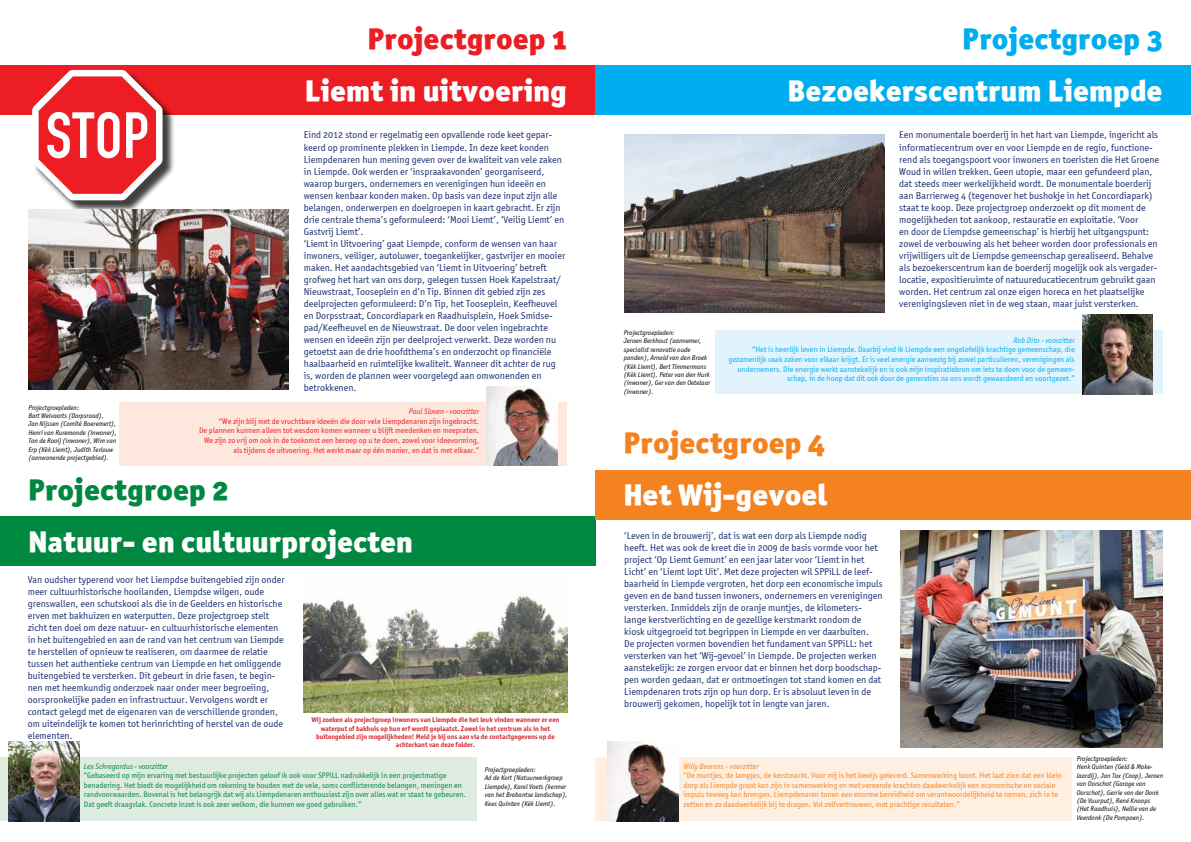
<style>
.page{position:relative;width:1191px;height:842px;background:#fff}
.page>*{position:absolute;margin:0;border:0;box-sizing:border-box;transform-origin:0 0}
.t1{font:30px "Officina San Blk OSITCTT Black";color:#fff}
.t2{font:30px "Officina San Blk OSITCTT Black";color:#ed1d24}
.t3{font:30px "Officina San Blk OSITCTT Black";color:#00aeef}
.t4{font:30px "Officina San Blk OSITCTT Black";color:#008840}
.t5{font:30px "Officina San Blk OSITCTT Black";color:#f58220}
.t6{font:10px/12px "Officina Sans OSITCTT Book";color:#1a2d6f}
.t7{font:8px/9.6px "Officina Sans OSITCTT Book";color:#008840}
.t8{font:8px/9.6px "Officina Sans OSITCTT Book";color:#f58220}
.t9{font:8px/9.6px "Officina Sans OSITCTT Book";color:#00aeef;text-align:right}
.t10{font:8px/9.6px "Officina Sans OSITCTT Book";color:#ed1d24;text-align:right}
.t11{font:8px "Officina Sans OSITCTT Book Ita";color:#008840}
.t12{font:8px "Officina Sans OSITCTT Book Ita";color:#f58220}
.t13{font:8px "Officina Sans OSITCTT Book Ita";color:#ed1d24}
.t14{font:8px "Officina Sans OSITCTT Book Ita";color:#00aeef}
.t15{font:7px/8.4px "Officina Sans OSITCTT Book Ita";color:#000}
.t16{font:7px/8.4px "Officina Sans OSITCTT Bold";color:#d2232a;text-align:center}
</style>
<div class="page">
<div style="left:0;top:65px;width:595px;height:50px;background:#ed1d24"></div>
<div style="left:595px;top:65px;width:596px;height:50px;background:#00aeef"></div>
<div style="left:0;top:516px;width:595px;height:50px;background:#008840"></div>
<div style="left:595px;top:471px;width:596px;height:49px;background:#f58220"></div>
<div style="left:34px;top:71px;width:141px;height:142px;background:#000;opacity:.75"></div>
<svg style="left:32px;top:70px;width:131px;height:130px"></svg>
<img style="left:625px;top:134px;width:259px;height:179px">
<div style="left:715px;top:330px;width:447px;height:64px;background:#e1f4fd"></div>
<img style="left:1082px;top:315px;width:70px;height:79px">
<img style="left:28px;top:210px;width:260px;height:180px">
<img style="left:304px;top:596px;width:263px;height:116px">
<div style="left:120px;top:402px;width:447px;height:64px;background:#fee7dc"></div>
<div style="left:0;top:757px;width:477px;height:64px;background:#deebe0"></div>
<div style="left:595px;top:757px;width:477px;height:64px;background:#ffefe1"></div>
<img style="left:900px;top:530px;width:262px;height:218px">
<img style="left:486px;top:386px;width:71px;height:79px">
<img style="left:9px;top:742px;width:70px;height:79px">
<img style="left:608px;top:742px;width:70px;height:79px">
<h1 class="t2" style="left:368px;top:19px;width:201px">Projectgroep 1</h1>
<h1 class="t1" style="left:305px;top:71px;width:263px">Liemt in uitvoering</h1>
<p class="t15" style="left:28px;top:403px;width:90px">Projectgroepleden:<br>Bart Welvaarts (Dorpsraad),<br>Jan Nijssen (Comité Boeremert),<br>Henri van Ruremonde (inwoner),<br>Ton de Rooij (inwoner), Wim van<br>Erp (Kèk Liemt), Judith Terlouw (aanwonende projectgebied).</p>
<p class="t6" style="left:304px;top:129px;width:263px">Eind 2012 stond er regelmatig een opvallende rode keet gepar&shy;keerd op prominente plekken in Liempde. In deze keet konden Liempdenaren hun mening geven over de kwaliteit van vele zaken in Liempde. Ook werden er ‘inspraakavonden’ georganiseerd, waarop burgers, ondernemers en verenigingen hun ideeën en wensen kenbaar konden maken. Op basis van deze input zijn alle belangen, onderwerpen en doelgroepen in kaart gebracht. Er zijn drie centrale thema’s geformuleerd: ‘Mooi Liemt’, ‘Veilig Liemt’ en Gastvrij Liemt’.<br>‘Liemt in Uitvoering’ gaat Liempde, conform de wensen van haar inwoners, veiliger, autoluwer, toegankelijker, gastvrijer en mooier maken. Het aandachtsgebied van ‘Liemt in Uitvoering’ betreft grofweg het hart van ons dorp, gelegen tussen Hoek Kapelstraat/ Nieuwstraat, Tooseplein en d’n Tip. Binnen dit gebied zijn zes deelprojecten geformuleerd: D’n Tip, het Tooseplein, Keefheuvel en Dorpsstraat, Concordiapark en Raadhuisplein, Hoek Smidse&shy;pad/Keefheuvel en de Nieuwstraat. De door velen ingebrachte wensen en ideeën zijn per deelproject verwerkt. Deze worden nu getoetst aan de drie hoofdthema’s en onderzocht op financiële haalbaarheid en ruimtelijke kwaliteit. Wanneer dit achter de rug is, worden de plannen weer voorgelegd aan omwonenden en betrokkenen.</p>
<p class="t13" style="left:409px;top:407px;width:72px">Paul Sloven - voorzitter</p>
<p class="t10" style="left:199px;top:416px;width:281px">“We zijn blij met de vruchtbare ideeën die door vele Liempdenaren zijn ingebracht.<br>De plannen kunnen alleen tot wasdom komen wanneer u blijft meedenken en meepraten.<br>We zijn zo vrij om ook in de toekomst een beroep op u te doen, zowel voor ideevorming, als tijdens de uitvoering. Het werkt maar op één manier, en dat is met elkaar.”</p>
<h1 class="t4" style="left:28px;top:470px;width:201px">Projectgroep 2</h1>
<h1 class="t1" style="left:28px;top:522px;width:386px">Natuur- en cultuurprojecten</h1>
<p class="t6" style="left:28px;top:574px;width:258px">Van oudsher typerend voor het Liempdse buitengebied zijn onder meer cultuurhistorische hooilanden, Liempdse wilgen, oude grenswallen, een schutskooi als die in de Geelders en historische erven met bakhuizen en waterputten. Deze projectgroep stelt zicht ten doel om deze natuur- en cultuurhistorische elementen in het buitengebied en aan de rand van het centrum van Liempde te herstellen of opnieuw te realiseren, om daarmee de relatie tussen het authentieke centrum van Liempde en het omliggende buitengebied te versterken. Dit gebeurt in drie fasen, te begin&shy;nen met heemkundig onderzoek naar onder meer begroeiing, oorspronkelijke paden en infrastructuur. Vervolgens wordt er contact gelegd met de eigenaren van de verschillende gronden, om uiteindelijk te komen tot herinrichting of herstel van de oude elementen.</p>
<p class="t16" style="left:311px;top:716px;width:249px">Wij zoeken als projectgroep inwoners van Liempde die het leuk vinden wanneer er een waterput of bakhuis op hun erf wordt geplaatst. Zowel in het centrum als in het buitengebied zijn mogelijkheden! Meld je bij ons aan via de contactgegevens op de achterkant van deze folder.</p>
<p class="t11" style="left:84px;top:761px;width:86px">Lex Schregardus - voorzitter</p>
<p class="t7" style="left:84px;top:771px;width:383px">“Gebaseerd op mijn ervaring met bestuurlijke projecten geloof ik ook voor SPPiLL nadrukkelijk in een projectmatige benadering. Het biedt de mogelijkheid om rekening te houden met de vele, soms conflicterende belangen, meningen en randvoorwaarden. Bovenal is het belangrijk dat wij als Liempdenaren enthousiast zijn over alles wat er staat te gebeuren.<br>Dat geeft draagvlak. Concrete inzet is ook zeer welkom, die kunnen we goed gebruiken.”</p>
<p class="t15" style="left:485px;top:765px;width:84px">Projectgroepleden:<br>Ad de Kort (Natuurwerkgroep<br>Liempde), Karel Voets (kenner van het Brabantse landschap),<br>Kees Quinten (Kèk Liemt).</p>
<p class="t15" style="left:624px;top:328px;width:88px">Projectgroepleden:<br>Jeroen Berkhout (aannemer, specialist renovatie oude panden), Arnold van den Broek (Kèk Liemt), Bert Timmermans (Kèk Liemt), Peter van den Hurk (inwoner), Ger van den Oetelaar (inwoner).</p>
<h1 class="t3" style="left:962px;top:19px;width:201px">Projectgroep 3</h1>
<h1 class="t1" style="left:787px;top:71px;width:376px">Bezoekerscentrum Liempde</h1>
<p class="t6" style="left:899px;top:129px;width:261px">Een monumentale boerderij in het hart van Liempde, ingericht als informatiecentrum over en voor Liempde en de regio, functione&shy;rend als toegangspoort voor inwoners en toeristen die Het Groene Woud in willen trekken. Geen utopie, maar een gefundeerd plan, dat steeds meer werkelijkheid wordt. De monumentale boerderij aan Barrierweg 4 (tegenover het bushokje in het Concordiapark) staat te koop. Deze projectgroep onderzoekt op dit moment de mogelijkheden tot aankoop, restauratie en exploitatie. ‘Voor<br>en door de Liempdse gemeenschap’ is hierbij het uitgangspunt: zowel de verbouwing als het beheer worden door professionals en vrijwilligers uit de Liempdse gemeenschap gerealiseerd. Behalve als bezoekerscentrum kan de boerderij mogelijk ook als vergader&shy;locatie, expositieruimte of natuureducatiecentrum gebruikt gaan worden. Het centrum zal onze eigen horeca en het plaatselijke verenigingsleven niet in de weg staan, maar juist versterken.</p>
<p class="t14" style="left:1013px;top:336px;width:63px">Rob Dito - voorzitter</p>
<p class="t9" style="left:728px;top:345px;width:348px">“Het is heerlijk leven in Liempde. Daarbij vind ik Liempde een ongelofelijk krachtige gemeenschap, die gezamenlijk vaak zaken voor elkaar krijgt. Er is veel energie aanwezig bij zowel particulieren, verenigingen als ondernemers. Die energie werkt aanstekelijk en is ook mijn inspiratiebron om iets te doen voor de gemeen&shy;schap, in de hoop dat dit ook door de generaties na ons wordt gewaardeerd en voortgezet.”</p>
<h1 class="t5" style="left:624px;top:423px;width:202px">Projectgroep 4</h1>
<h1 class="t1" style="left:624px;top:475px;width:205px">Het Wij-gevoel</h1>
<p class="t6" style="left:624px;top:530px;width:260px">‘Leven in de brouwerij’, dat is wat een dorp als Liempde nodig heeft. Het was ook de kreet die in 2009 de basis vormde voor het project ‘Op Liemt Gemunt’ en een jaar later voor ‘Liemt in het Licht’ en ‘Liemt lopt Uit’. Met deze projecten wil SPPiLL de leef&shy;baarheid in Liempde vergroten, het dorp een economische impuls geven en de band tussen inwoners, ondernemers en verenigingen versterken. Inmiddels zijn de oranje muntjes, de kilometers&shy;lange kerstverlichting en de gezellige kerstmarkt rondom de kiosk uitgegroeid tot begrippen in Liempde en ver daarbuiten.<br>De projecten vormen bovendien het fundament van SPPiLL: het versterken van het ‘Wij-gevoel’ in Liempde. De projecten werken aanstekelijk: ze zorgen ervoor dat er binnen het dorp boodschap&shy;pen worden gedaan, dat er ontmoetingen tot stand komen en dat Liempdenaren trots zijn op hun dorp. Er is absoluut leven in de brouwerij gekomen, hopelijk tot in lengte van jaren.</p>
<p class="t12" style="left:683px;top:761px;width:77px">Willy Beerens - voorzitter</p>
<p class="t8" style="left:683px;top:771px;width:380px">“De muntjes, de lampjes, de kerstmarkt. Voor mij is het bewijs geleverd. Samenwerking loont. Het laat zien dat een klein dorp als Liempde groot kan zijn in samenwerking en met vereende krachten daadwerkelijk een economische en sociale impuls teweeg kan brengen. Liempdenaren tonen een enorme bereidheid om verantwoordelijkheid te nemen, zich in te zetten en zo daadwerkelijk bij te dragen. Vol zelfvertrouwen, met prachtige resultaten.”</p>
<p class="t15" style="left:1076px;top:754px;width:88px">Projectgroepleden:<br>Henk Quinten (Geld &amp; Make&shy;laardij), Jan Tax (Coop), Jeroen van Oorschot (Garage van<br>Oorschot), Gerrie van der Donk (De Vuurput), René Knoops (Het Raadhuis), Nellie van de<br>Veerdonk (De Pompoen).</p>
</div>
